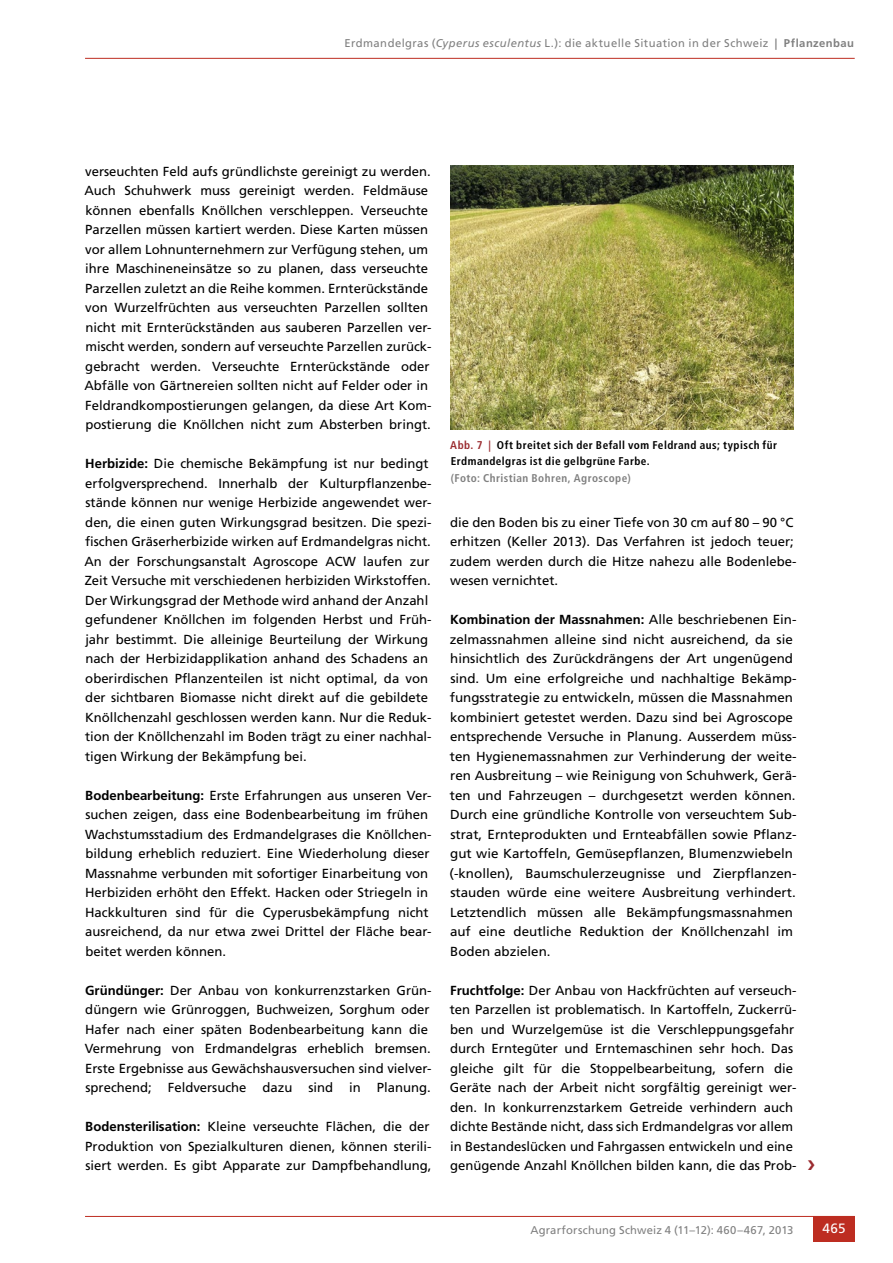
<style>
.page{position:relative;width:893px;height:1263px;background:#fff}
.page>*{position:absolute;margin:0;border:0;box-sizing:border-box;transform-origin:0 0}
.t1{font:13.5px "Frutiger LT Std";color:#fff}
.t2{font:13.2px/19.5px "Frutiger LT Std";color:#000}
.t3{font:700 condensed 11.25px/16.5px "Frutiger LT Std";letter-spacing:.04em;color:#000}
.t4{font:11.25px "Frutiger LT Std";letter-spacing:.035em;color:#808080}
.t5{font:11.25px "Frutiger LT Std";letter-spacing:.015em;color:#808080}
.t6{font:700 condensed 11.25px "Frutiger LT Std";letter-spacing:.04em;color:#808080}
.s1{font-style:italic}
.s2{font-weight:700}
.s3{color:#9a2b2f}
</style>
<div class="page">
<hr style="left:85px;top:1216px;width:770px;height:1px;background:#bd2d21">
<div style="left:813px;top:1216px;width:42px;height:26px;background:#bd2d21"></div>
<hr style="left:85px;top:58px;width:770px;height:1px;background:#bd2d21">
<img style="left:450px;top:166px;width:344px;height:263px">
<p class="t4" style="left:344px;top:36px;width:511px">Erdmandelgras (<span class="s1">Cyperus esculentus</span> L.): die aktuelle Situation in der Schweiz <span class="s2">| Pflanzenbau</span></p>
<p class="t2" style="left:84px;top:161px;width:349px">verseuchten Feld aufs gründlichste gereinigt zu werden.<br>Auch Schuhwerk muss gereinigt werden. Feldmäuse können ebenfalls Knöllchen verschleppen. Verseuchte Parzellen müssen kartiert werden. Diese Karten müssen vor allem Lohnunternehmern zur Verfügung stehen, um ihre Maschineneinsätze so zu planen, dass verseuchte Parzellen zuletzt an die Reihe kommen. Ernterückstände von Wurzelfrüchten aus verseuchten Parzellen sollten nicht mit Ernterückständen aus sauberen Parzellen ver&shy;mischt werden, sondern auf verseuchte Parzellen zurück&shy;gebracht werden. Verseuchte Ernterückstände oder Abfälle von Gärtnereien sollten nicht auf Felder oder in Feldrandkompostierungen gelangen, da diese Art Kom&shy;postierung die Knöllchen nicht zum Absterben bringt.</p>
<p class="t2" style="left:84px;top:454px;width:349px"><span class="s2">Herbizide:</span> Die chemische Bekämpfung ist nur bedingt erfolgversprechend. Innerhalb der Kulturpflanzenbe&shy;stände können nur wenige Herbizide angewendet wer&shy;den, die einen guten Wirkungsgrad besitzen. Die spezi&shy;fischen Gräserherbizide wirken auf Erdmandelgras nicht.<br>An der Forschungsanstalt Agroscope ACW laufen zur Zeit Versuche mit verschiedenen herbiziden Wirkstoffen.<br>Der Wirkungsgrad der Methode wird anhand der Anzahl gefundener Knöllchen im folgenden Herbst und Früh&shy;jahr bestimmt. Die alleinige Beurteilung der Wirkung nach der Herbizidapplikation anhand des Schadens an oberirdischen Pflanzenteilen ist nicht optimal, da von der sichtbaren Biomasse nicht direkt auf die gebildete Knöllchenzahl geschlossen werden kann. Nur die Reduk&shy;tion der Knöllchenzahl im Boden trägt zu einer nachhal&shy;tigen Wirkung der Bekämpfung bei.</p>
<p class="t2" style="left:85px;top:785px;width:348px"><span class="s2">Bodenbearbeitung:</span> Erste Erfahrungen aus unseren Ver&shy;suchen zeigen, dass eine Bodenbearbeitung im frühen Wachstumsstadium des Erdmandelgrases die Knöllchen&shy;bildung erheblich reduziert. Eine Wiederholung dieser Massnahme verbunden mit sofortiger Einarbeitung von Herbiziden erhöht den Effekt. Hacken oder Striegeln in Hackkulturen sind für die Cyperusbekämpfung nicht ausreichend, da nur etwa zwei Drittel der Fläche bear&shy;beitet werden können.</p>
<p class="t2" style="left:85px;top:980px;width:348px"><span class="s2">Gründünger:</span> Der Anbau von konkurrenzstarken Grün&shy;düngern wie Grünroggen, Buchweizen, Sorghum oder Hafer nach einer späten Bodenbearbeitung kann die Vermehrung von Erdmandelgras erheblich bremsen.<br>Erste Ergebnisse aus Gewächshausversuchen sind vielver&shy;sprechend; Feldversuche dazu sind in Planung.</p>
<p class="t2" style="left:85px;top:1117px;width:348px"><span class="s2">Bodensterilisation:</span> Kleine verseuchte Flächen, die der<br>Produktion von Spezialkulturen dienen, können sterili&shy;siert werden. Es gibt Apparate zur Dampfbehandlung,</p>
<p class="t3" style="left:450px;top:436px;width:328px"><span class="s3">Abb. 7 |</span> Oft breitet sich der Befall vom Feldrand aus; typisch für<br>Erdmandelgras ist die gelbgrüne Farbe.</p>
<p class="t6" style="left:451px;top:471px;width:182px">(Foto: Christian Bohren, Agroscope)</p>
<p class="t2" style="left:450px;top:512px;width:348px">die den Boden bis zu einer Tiefe von 30 cm auf 80 – 90 °C erhitzen (Keller 2013). Das Verfahren ist jedoch teuer; zudem werden durch die Hitze nahezu alle Bodenlebe&shy;wesen vernichtet.</p>
<p class="t2" style="left:450px;top:610px;width:348px"><span class="s2">Kombination der Massnahmen:</span> Alle beschriebenen Ein&shy;zelmassnahmen alleine sind nicht ausreichend, da sie hinsichtlich des Zurückdrängens der Art ungenügend sind. Um eine erfolgreiche und nachhaltige Bekämp&shy;fungsstrategie zu entwickeln, müssen die Massnahmen kombiniert getestet werden. Dazu sind bei Agroscope entsprechende Versuche in Planung. Ausserdem müss&shy;ten Hygienemassnahmen zur Verhinderung der weite&shy;ren Ausbreitung – wie Reinigung von Schuhwerk, Gerä&shy;ten und Fahrzeugen – durchgesetzt werden können.<br>Durch eine gründliche Kontrolle von verseuchtem Sub&shy;strat, Ernteprodukten und Ernteabfällen sowie Pflanz&shy;gut wie Kartoffeln, Gemüsepflanzen, Blumenzwiebeln (-knollen), Baumschulerzeugnisse und Zierpflanzen&shy;stauden würde eine weitere Ausbreitung verhindert.<br>Letztendlich müssen alle Bekämpfungsmassnahmen auf eine deutliche Reduktion der Knöllchenzahl im Boden abzielen.</p>
<p class="t2" style="left:450px;top:980px;width:348px"><span class="s2">Fruchtfolge:</span> Der Anbau von Hackfrüchten auf verseuch&shy;ten Parzellen ist problematisch. In Kartoffeln, Zuckerrü&shy;ben und Wurzelgemüse ist die Verschleppungsgefahr durch Erntegüter und Erntemaschinen sehr hoch. Das gleiche gilt für die Stoppelbearbeitung, sofern die Geräte nach der Arbeit nicht sorgfältig gereinigt wer&shy;den. In konkurrenzstarkem Getreide verhindern auch dichte Bestände nicht, dass sich Erdmandelgras vor allem in Bestandeslücken und Fahrgassen entwickeln und eine genügende Anzahl Knöllchen bilden kann, die das Prob-</p>
<p class="t5" style="left:530px;top:1223px;width:264px">Agrarforschung Schweiz 4 (11–12): 460–467, 2013</p>
<p class="t1" style="left:822px;top:1221px;width:25px">465</p>
</div>
